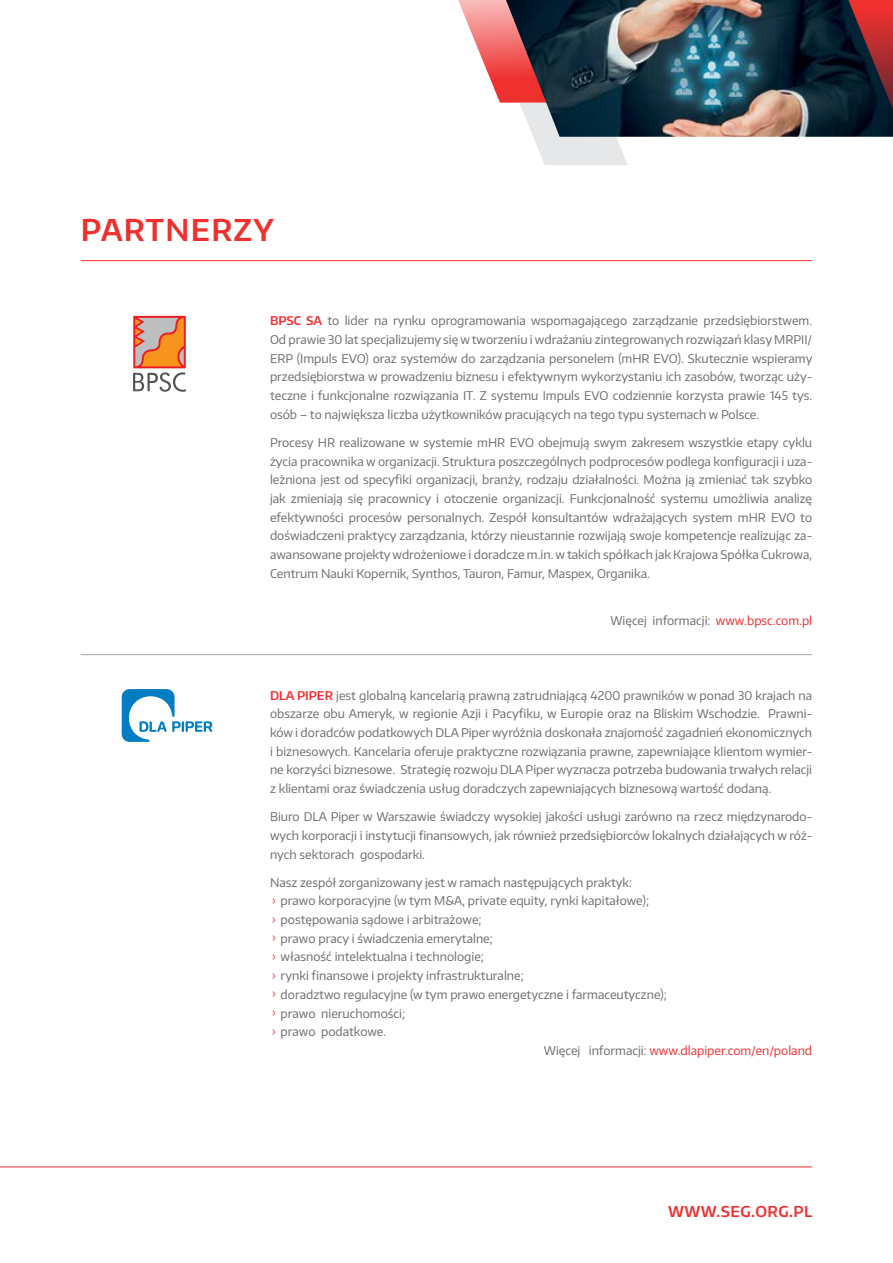
<style>
.page{position:relative;width:893px;height:1263px;background:#fff}
.page>*{position:absolute;margin:0;border:0;box-sizing:border-box;transform-origin:0 0}
.t1{font:600 30px "Encode Sans";letter-spacing:.04em;color:#ee312f}
.t2{font:600 15px "Encode Sans";color:#ee312f}
.t3{font:12px/18.8px "Encode Sans";color:#6d6e71;text-align:justify}
.t4{font:12px "Encode Sans";color:#ee312f}
.s1{font-weight:600;color:#ee312f}
.s2{color:#ee312f}
.s3{font-size:10.5px;color:#ee312f}
.s4{color:#6d6e71}
</style>
<div class="page">
<svg style="left:458px;top:0;width:170px;height:165px"></svg>
<hr style="left:0;top:1166px;width:812px;height:1px;background:#ee312f">
<img style="left:501px;top:0;width:335px;height:137px">
<svg style="left:836px;top:0;width:57px;height:137px;background:#3f1f2b"></svg>
<hr style="left:81px;top:260px;width:731px;height:1px;background:#ee312f">
<hr style="left:81px;top:654px;width:731px;height:1px;background:#a7a9ac">
<svg style="left:133px;top:316px;width:53px;height:76px"></svg>
<svg style="left:122px;top:689px;width:90px;height:53px"></svg>
<h1 class="t1" style="left:81px;top:210px;width:195px">PARTNERZY</h1>
<p class="t3" style="left:270px;top:311px;width:544px"><span class="s1">BPSC SA</span> to lider na rynku oprogramowania wspomagającego zarządzanie przedsiębiorstwem.<br>Od prawie 30 lat specjalizujemy się w tworzeniu i wdrażaniu zintegrowanych rozwiązań klasy MRPII/ ERP (Impuls EVO) oraz systemów do zarządzania personelem (mHR EVO). Skutecznie wspieramy przedsiębiorstwa w prowadzeniu biznesu i efektywnym wykorzystaniu ich zasobów, tworząc uży&shy;teczne i funkcjonalne rozwiązania IT. Z systemu Impuls EVO codziennie korzysta prawie 145 tys. osób – to największa liczba użytkowników pracujących na tego typu systemach w Polsce.</p>
<p class="t3" style="left:270px;top:433px;width:544px">Procesy HR realizowane w systemie mHR EVO obejmują swym zakresem wszystkie etapy cyklu życia pracownika w organizacji. Struktura poszczególnych podprocesów podlega konfiguracji i uza&shy;leżniona jest od specyfiki organizacji, branży, rodzaju działalności. Można ją zmieniać tak szybko jak zmieniają się pracownicy i otoczenie organizacji. Funkcjonalność systemu umożliwia analizę efektywności procesów personalnych. Zespół konsultantów wdrażających system mHR EVO to doświadczeni praktycy zarządzania, którzy nieustannie rozwijają swoje kompetencje realizując za&shy;awansowane projekty wdrożeniowe i doradcze m.in. w takich spółkach jak Krajowa Spółka Cukrowa, Centrum Nauki Kopernik, Synthos, Tauron, Famur, Maspex, Organika.</p>
<p class="t3" style="left:610px;top:610px;width:203px">Więcej informacji: <span class="s2">www.bpsc.com.pl</span></p>
<p class="t3" style="left:270px;top:685px;width:544px"><span class="s1">DLA PIPER</span> jest globalną kancelarią prawną zatrudniającą 4200 prawników w ponad 30 krajach na obszarze obu Ameryk, w regionie Azji i Pacyfiku, w Europie oraz na Bliskim Wschodzie. Prawni&shy;ków i doradców podatkowych DLA Piper wyróżnia doskonała znajomość zagadnień ekonomicznych i biznesowych. Kancelaria oferuje praktyczne rozwiązania prawne, zapewniające klientom wymier&shy;ne korzyści biznesowe. Strategię rozwoju DLA Piper wyznacza potrzeba budowania trwałych relacji z klientami oraz świadczenia usług doradczych zapewniających biznesową wartość dodaną.</p>
<p class="t3" style="left:270px;top:807px;width:544px">Biuro DLA Piper w Warszawie świadczy wysokiej jakości usługi zarówno na rzecz międzynarodo&shy;wych korporacji i instytucji finansowych, jak również przedsiębiorców lokalnych działających w róż&shy;nych sektorach gospodarki.</p>
<p class="t3" style="left:270px;top:872px;width:364px">Nasz zespół zorganizowany jest w ramach następujących praktyk:</p>
<p class="t3" style="left:272px;top:891px;width:379px"><span class="s3">›</span> prawo korporacyjne (w tym M&amp;A, private equity, rynki kapitałowe);</p>
<p class="t3" style="left:272px;top:910px;width:211px"><span class="s3">›</span> postępowania sądowe i arbitrażowe;</p>
<p class="t3" style="left:272px;top:928px;width:222px"><span class="s3">›</span> prawo pracy i świadczenia emerytalne;</p>
<p class="t3" style="left:272px;top:947px;width:213px"><span class="s3">›</span> własność intelektualna i technologie;</p>
<p class="t3" style="left:272px;top:966px;width:253px"><span class="s3">›</span> rynki finansowe i projekty infrastrukturalne;</p>
<p class="t3" style="left:272px;top:985px;width:396px"><span class="s3">›</span> doradztwo regulacyjne (w tym prawo energetyczne i farmaceutyczne);</p>
<p class="t3" style="left:272px;top:1003px;width:135px"><span class="s3">›</span> prawo nieruchomości;</p>
<p class="t3" style="left:272px;top:1022px;width:116px"><span class="s3">›</span> prawo podatkowe.</p>
<p class="t4" style="left:544px;top:1043px;width:270px"><span class="s4">Więcej informacji:</span> www.dlapiper.com/en/poland</p>
<p class="t2" style="left:668px;top:1201px;width:18px">WWW</p>
<p class="t2" style="left:716px;top:1201px;width:15px">.SEG</p>
<p class="t2" style="left:751px;top:1201px;width:16px">.ORG</p>
<p class="t2" style="left:789px;top:1201px;width:15px">.PL</p>
</div>
